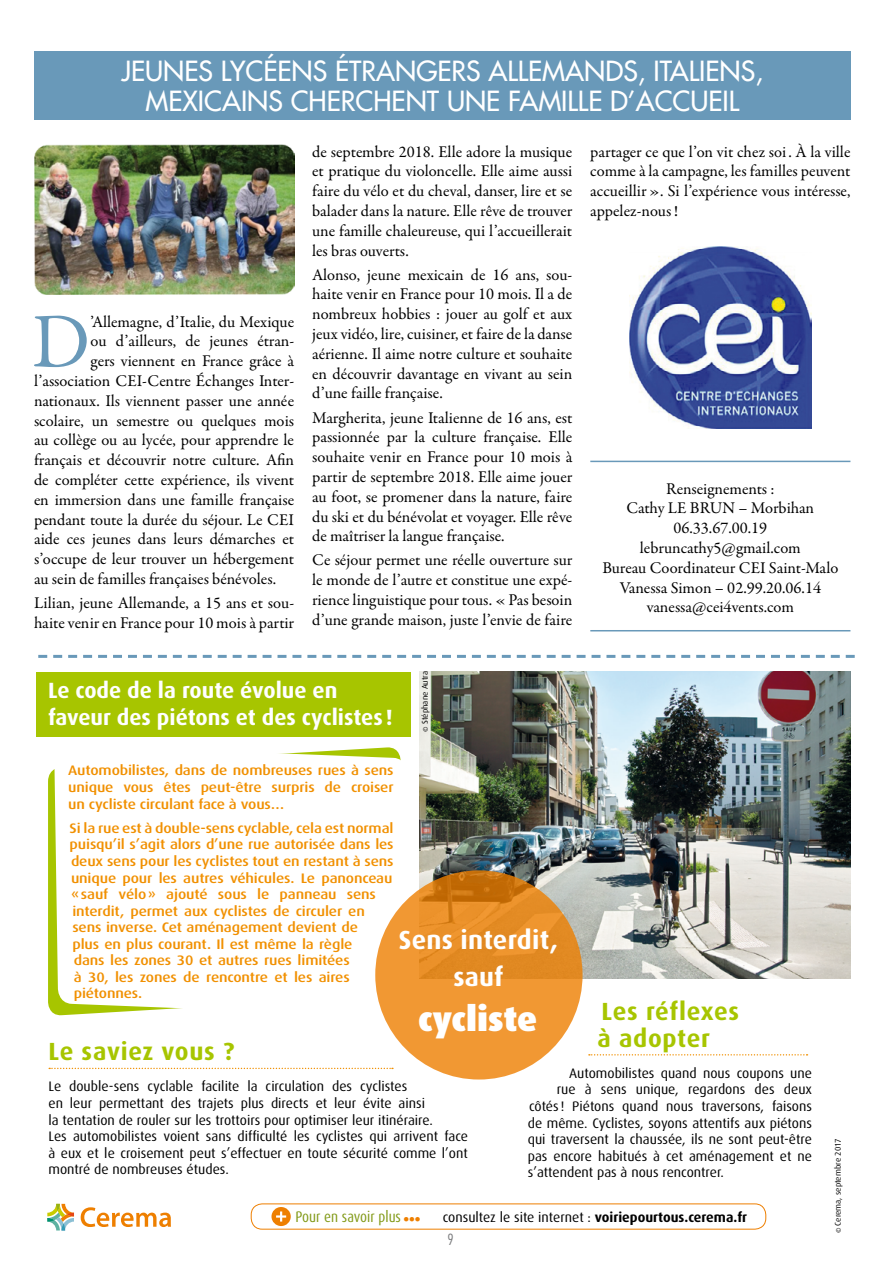
<style>
.page{position:relative;width:893px;height:1263px;background:#fff}
.page>*{position:absolute;margin:0;border:0;box-sizing:border-box;transform-origin:0 0}
.t1{font:77.55px "Garamond Premr Pro";color:#6999b9}
.t2{font:900 34.5px "Dax OT";color:#fff}
.t3{font:27px/30px "Futura LT";color:#fff}
.t4{font:700 26.25px/37.2px "Dax OT";letter-spacing:.01em;color:#fff;text-align:center}
.t5{font:700 24.9px/26.2px "Dax OT";letter-spacing:.03em;color:#a7c500}
.t6{font:700 22.05px/26.5px "Dax OT";color:#fff}
.t7{font:16.5px/19.8px "Garamond Premr Pro";color:#000;text-align:justify}
.t8{font:condensed 15.3px "Dax OT";color:#819916}
.t9{font:300 condensed 15px "Futura LT";color:#7b7c7e}
.t10{font:13.8px/16.5px "Dax OT";color:#000}
.t11{font:500 13.8px/16.5px "Dax OT";letter-spacing:-.01em;color:#f19000;text-align:justify;scale:1.12 1}
.t12{font:8.25px "Dax OT";color:#000}
.s1{color:#ee7f00}
.s2{font-weight:700}
</style>
<div class="page">
<div style="left:34px;top:51px;width:816px;height:68px;background:#6999b9"></div>
<svg style="left:54px;top:747px;width:347px;height:270px"></svg>
<img style="left:419px;top:672px;width:431px;height:307px">
<svg style="left:49px;top:1068px;width:344px;height:1px"></svg>
<svg style="left:589px;top:1054px;width:218px;height:1px"></svg>
<svg style="left:81px;top:1207px;width:90px;height:20px"></svg>
<svg style="left:47px;top:1204px;width:27px;height:26px"></svg>
<div style="left:36px;top:672px;width:375px;height:64px;background:#a7c500"></div>
<svg style="left:271px;top:1207px;width:20px;height:19px"></svg>
<svg style="left:276px;top:1211px;width:10px;height:10px"></svg>
<div style="left:251px;top:1203px;width:515px;height:26px;border:1px solid #ee7f00;border-radius:11px"></div>
<svg style="left:375px;top:870px;width:208px;height:209px;background:#e9912c"></svg>
<img style="left:629px;top:247px;width:182px;height:182px">
<img style="left:34px;top:145px;width:260px;height:150px">
<hr style="left:590px;top:461px;width:260px;height:1px;background:#6999b9">
<hr style="left:590px;top:630px;width:260px;height:1px;background:#6999b9">
<svg style="left:38px;top:655px;width:817px;height:3px"></svg>
<h3 class="t3" style="left:145px;top:56px;width:619px;text-indent:-24px">JEUNES LYCÉENS ÉTRANGERS ALLEMANDS, ITALIENS,<br>MEXICAINS CHERCHENT UNE FAM</h3>
<h3 class="t3" style="left:561px;top:86px;width:179px">ILLE D’ACCUEIL</h3>
<p class="t7" style="left:590px;top:142px;width:262px">partager ce que l’on vit chez soi. À la ville comme à la campagne, les familles peuvent accueillir». Si l’expérience vous intéresse, appelez-nous!</p>
<p class="t7" style="left:312px;top:142px;width:262px">de septembre 2018. Elle adore la musique et pratique du violoncelle. Elle aime aussi faire du vélo et du cheval, danser, lire et se balader dans la nature. Elle rêve de trouver une famille chaleureuse, qui l’accueillerait les bras ouverts.</p>
<p class="t7" style="left:312px;top:265px;width:262px">Alonso, jeune mexicain de 16 ans, sou&shy;haite venir en France pour 10 mois. Il a de nombreux hobbies : jouer au golf et aux jeux vidéo, lire, cuisiner, et faire de la danse aérienne. Il aime notre culture et souhaite en découvrir davantage en vivant au sein d’une faille française.</p>
<p class="t7" style="left:312px;top:408px;width:262px">Margherita, jeune Italienne de 16 ans, est passionnée par la culture française. Elle souhaite venir en France pour 10 mois à partir de septembre 2018. Elle aime jouer au foot, se promener dans la nature, faire du ski et du bénévolat et voyager. Elle rêve de maîtriser la langue française.</p>
<p class="t7" style="left:312px;top:551px;width:262px">Ce séjour permet une réelle ouverture sur le monde de l’autre et constitue une expé&shy;rience linguistique pour tous. «Pas besoin d’une grande maison, juste l’envie de faire</p>
<h1 class="t1" style="left:32px;top:295px;width:60px">D</h1>
<p class="t7" style="left:91px;top:312px;width:205px">’Allemagne, d’Italie, du Mexique</p>
<p class="t7" style="left:91px;top:332px;width:205px">ou d’ailleurs, de jeunes étran-</p>
<p class="t7" style="left:91px;top:352px;width:205px">gers viennent en France grâce à</p>
<p class="t7" style="left:34px;top:371px;width:262px">l’association CEI-Centre Échanges Inter-</p>
<p class="t7" style="left:34px;top:391px;width:262px">nationaux. Ils viennent passer une année</p>
<p class="t7" style="left:34px;top:411px;width:262px">scolaire, un semestre ou quelques mois</p>
<p class="t7" style="left:34px;top:431px;width:262px">au collège ou au lycée, pour apprendre le</p>
<p class="t7" style="left:34px;top:451px;width:262px">français et découvrir notre culture. Afin</p>
<p class="t7" style="left:34px;top:470px;width:262px">de compléter cette expérience, ils vivent</p>
<p class="t7" style="left:34px;top:490px;width:262px">en immersion dans une famille française</p>
<p class="t7" style="left:34px;top:510px;width:262px">pendant toute la durée du séjour. Le CEI</p>
<p class="t7" style="left:34px;top:530px;width:262px">aide ces jeunes dans leurs démarches et</p>
<p class="t7" style="left:34px;top:550px;width:262px">s’occupe de leur trouver un hébergement</p>
<p class="t7" style="left:34px;top:569px;width:244px">au sein de familles françaises bénévoles.</p>
<p class="t7" style="left:34px;top:593px;width:262px">Lilian, jeune Allemande, a 15 ans et sou&shy;haite venir en France pour 10 mois à partir</p>
<p class="t7" style="left:602px;top:479px;width:237px;text-align:center">Renseignements :<br>Cathy LE BRUN – Morbihan<br>06.33.67.00.19 lebruncathy5@gmail.com<br>Bureau Coordinateur CEI Saint-Malo<br>Vanessa Simon – 02.99.20.06.14 vanessa@cei4vents.com</p>
<h3 class="t6" style="left:48px;top:677px;width:346px">Le code de la route évolue en faveur des piétons et des cyclistes !</h3>
<p class="t12" style="left:420px;top:732px;width:67px;rotate:-90deg">© Stéphane Autran</p>
<p class="t11" style="left:68px;top:762px;width:292px">Automobilistes, dans de nombreuses rues à sens unique vous êtes peut-être surpris de croiser un cycliste circulant face à vous…</p>
<p class="t11" style="left:70px;top:820px;width:291px">Si la rue est à double-sens cyclable, cela est normal</p>
<p class="t11" style="left:70px;top:836px;width:291px">puisqu’il s’agit alors d’une rue autorisée dans les</p>
<p class="t11" style="left:71px;top:853px;width:290px">deux sens pour les cyclistes tout en restant à sens</p>
<p class="t11" style="left:71px;top:870px;width:289px">unique pour les autres véhicules. Le panonceau</p>
<p class="t11" style="left:71px;top:886px;width:274px">«sauf vélo» ajouté sous le panneau sens</p>
<p class="t11" style="left:72px;top:903px;width:263px">interdit, permet aux cyclistes de circuler en</p>
<p class="t11" style="left:72px;top:919px;width:256px">sens inverse. Cet aménagement devient de</p>
<p class="t11" style="left:72px;top:936px;width:252px">plus en plus courant. Il est même la règle</p>
<p class="t11" style="left:74px;top:952px;width:248px">dans les zones 30 et autres rues limitées</p>
<p class="t11" style="left:74px;top:969px;width:248px">à 30, les zones de rencontre et les aires</p>
<p class="t11" style="left:74px;top:985px;width:63px">piétonnes.</p>
<h3 class="t4" style="left:399px;top:921px;width:161px">Sens interdit, sauf</h3>
<h2 class="t2" style="left:418px;top:999px;width:121px">cycliste</h2>
<h3 class="t5" style="left:597px;top:999px;width:143px">Les réflexes à adopter</h3>
<p class="t10" style="left:569px;top:1065px;width:244px">Automobilistes quand nous coupons une</p>
<p class="t10" style="left:557px;top:1081px;width:257px">rue à sens unique, regardons des deux</p>
<p class="t10" style="left:529px;top:1098px;width:284px">côtés ! Piétons quand nous traversons, faisons</p>
<p class="t10" style="left:528px;top:1114px;width:286px">de même. Cyclistes, soyons attentifs aux piétons</p>
<p class="t10" style="left:528px;top:1131px;width:286px">qui traversent la chaussée, ils ne sont peut-être</p>
<p class="t10" style="left:528px;top:1148px;width:286px">pas encore habitués à cet aménagement et ne</p>
<p class="t10" style="left:528px;top:1164px;width:198px">s’attendent pas à nous rencontrer.</p>
<h3 class="t5" style="left:48px;top:1038px;width:187px">Le saviez vous ?</h3>
<p class="t10" style="left:48px;top:1078px;width:421px">Le double-sens cyclable facilite la circulation des cyclistes<br>en leur permettant des trajets plus directs et leur évite ainsi<br>la tentation de rouler sur les trottoirs pour optimiser leur itinéraire.<br>Les automobilistes voient sans difficulté les cyclistes qui arrivent face à eux et le croisement peut s’effectuer en toute sécurité comme l’ont montré de nombreuses études.</p>
<p class="t8" style="left:295px;top:1207px;width:127px">Pour en savoir plus <span class="s1">●●●</span></p>
<p class="t10" style="left:443px;top:1209px;width:306px">consultez le site internet : <span class="s2">voiriepourtous.cerema.fr</span></p>
<p class="t9" style="left:448px;top:1231px;width:8px">9</p>
<p class="t12" style="left:833px;top:1233px;width:97px;rotate:-90deg">© Cerema, septembre 2017</p>
</div>
